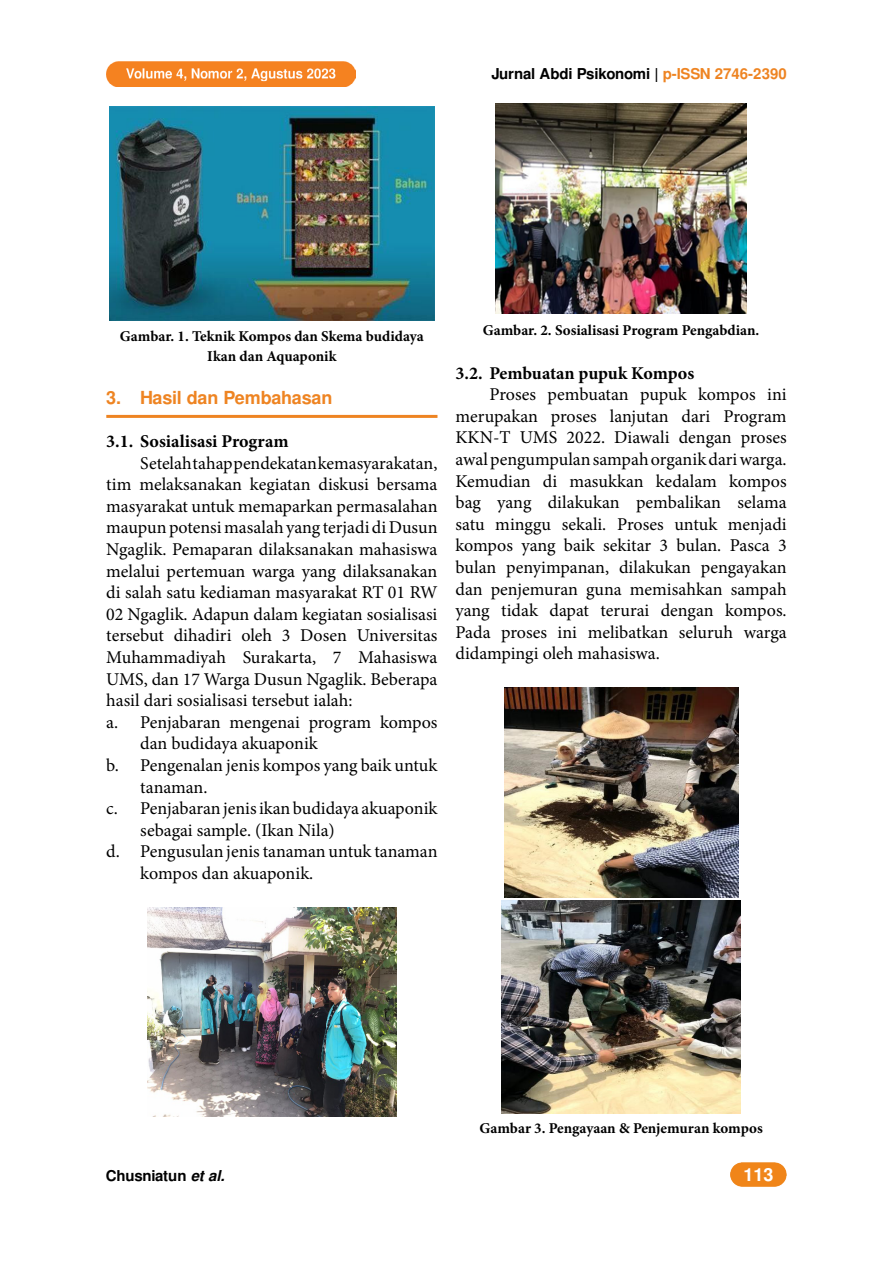
<style>
.page{position:relative;width:893px;height:1263px;background:#fff}
.page>*{position:absolute;margin:0;border:0;box-sizing:border-box;transform-origin:0 0}
.t1{font:18px/21.6px "Minion Pro";color:#000;text-align:justify}
.t2{font:700 18px "Minion Pro";letter-spacing:-.005em;color:#000}
.t3{font:700 18px "Free Sans";letter-spacing:-.01em;color:#ee8422}
.t4{font:700 18px "Free Sans";color:#fff}
.t5{font:700 15px/19.8px "Minion Pro";color:#000;text-align:center}
.t6{font:700 15px "Free Sans";letter-spacing:-.01em;color:#000}
.s1{color:#ee8422}
.s2{font-style:italic}
</style>
<div class="page">
<img style="left:731px;top:1162px;width:55px;height:24px">
<img style="left:107px;top:61px;width:248px;height:25px">
<img style="left:109px;top:106px;width:326px;height:215px">
<hr style="left:106px;top:415px;width:331px;height:3px;background:#ee8422">
<img style="left:147px;top:907px;width:249px;height:210px">
<img style="left:495px;top:103px;width:252px;height:211px">
<img style="left:504px;top:688px;width:234px;height:209px">
<img style="left:501px;top:900px;width:240px;height:213px">
<p class="t6" style="left:492px;top:63px;width:297px">Jurnal Abdi Psikonomi | <span class="s1">p-ISSN 2746-2390</span></p>
<p class="t5" style="left:120px;top:327px;width:306px">Gambar. 1. Teknik Kompos dan Skema budidaya<br>Ikan dan Aquaponik</p>
<p class="t3" style="left:106px;top:384px;width:228px">3. Hasil dan Pembahasan</p>
<p class="t2" style="left:106px;top:430px;width:184px">3.1. Sosialisasi Program</p>
<p class="t1" style="left:140px;top:452px;width:299px">Setelah tahap pendekatan kemasyarakatan,</p>
<p class="t1" style="left:106px;top:474px;width:333px">tim melaksanakan kegiatan diskusi bersama</p>
<p class="t1" style="left:106px;top:495px;width:333px">masyarakat untuk memaparkan permasalahan</p>
<p class="t1" style="left:106px;top:517px;width:333px">maupun potensi masalah yang terjadi di Dusun</p>
<p class="t1" style="left:106px;top:538px;width:333px">Ngaglik. Pemaparan dilaksanakan mahasiswa</p>
<p class="t1" style="left:106px;top:560px;width:333px">melalui pertemuan warga yang dilaksanakan</p>
<p class="t1" style="left:106px;top:582px;width:333px">di salah satu kediaman masyarakat RT 01 RW</p>
<p class="t1" style="left:106px;top:603px;width:333px">02 Ngaglik. Adapun dalam kegiatan sosialisasi</p>
<p class="t1" style="left:106px;top:625px;width:333px">tersebut dihadiri oleh 3 Dosen Universitas</p>
<p class="t1" style="left:106px;top:646px;width:333px">Muhammadiyah Surakarta, 7 Mahasiswa</p>
<p class="t1" style="left:106px;top:668px;width:333px">UMS, dan 17 Warga Dusun Ngaglik. Beberapa</p>
<p class="t1" style="left:106px;top:690px;width:248px">hasil dari sosialisasi tersebut ialah:</p>
<p class="t1" style="left:106px;top:711px;width:333px">a. Penjabaran mengenai program kompos</p>
<p class="t1" style="left:140px;top:733px;width:179px">dan budidaya akuaponik</p>
<p class="t1" style="left:106px;top:754px;width:333px">b. Pengenalan jenis kompos yang baik untuk</p>
<p class="t1" style="left:140px;top:776px;width:69px">tanaman.</p>
<p class="t1" style="left:106px;top:798px;width:333px">c. Penjabaran jenis ikan budidaya akuaponik</p>
<p class="t1" style="left:140px;top:819px;width:196px">sebagai sample. (Ikan Nila)</p>
<p class="t1" style="left:106px;top:841px;width:333px">d. Pengusulan jenis tanaman untuk tanaman</p>
<p class="t1" style="left:140px;top:862px;width:175px">kompos dan akuaponik.</p>
<p class="t5" style="left:483px;top:321px;width:278px">Gambar. 2. Sosialisasi Program Pengabdian.</p>
<p class="t2" style="left:455px;top:362px;width:240px">3.2. Pembuatan pupuk Kompos</p>
<p class="t1" style="left:455px;top:384px;width:333px;text-indent:34px">Proses pembuatan pupuk kompos ini merupakan proses lanjutan dari Program KKN-T UMS 2022. Diawali dengan proses awal pengumpulan sampah organik dari warga.<br>Kemudian di masukkan kedalam kompos bag yang dilakukan pembalikan selama satu minggu sekali. Proses untuk menjadi kompos yang baik sekitar 3 bulan. Pasca 3 bulan penyimpanan, dilakukan pengayakan dan penjemuran guna memisahkan sampah yang tidak dapat terurai dengan kompos.<br>Pada proses ini melibatkan seluruh warga didampingi oleh mahasiswa.</p>
<p class="t6" style="left:106px;top:1165px;width:120px">Chusniatun <span class="s2">et al.</span></p>
<p class="t5" style="left:479px;top:1119px;width:285px">Gambar 3. Pengayaan &amp; Penjemuran kompos</p>
<p class="t4" style="left:744px;top:1162px;width:32px">113</p>
</div>
